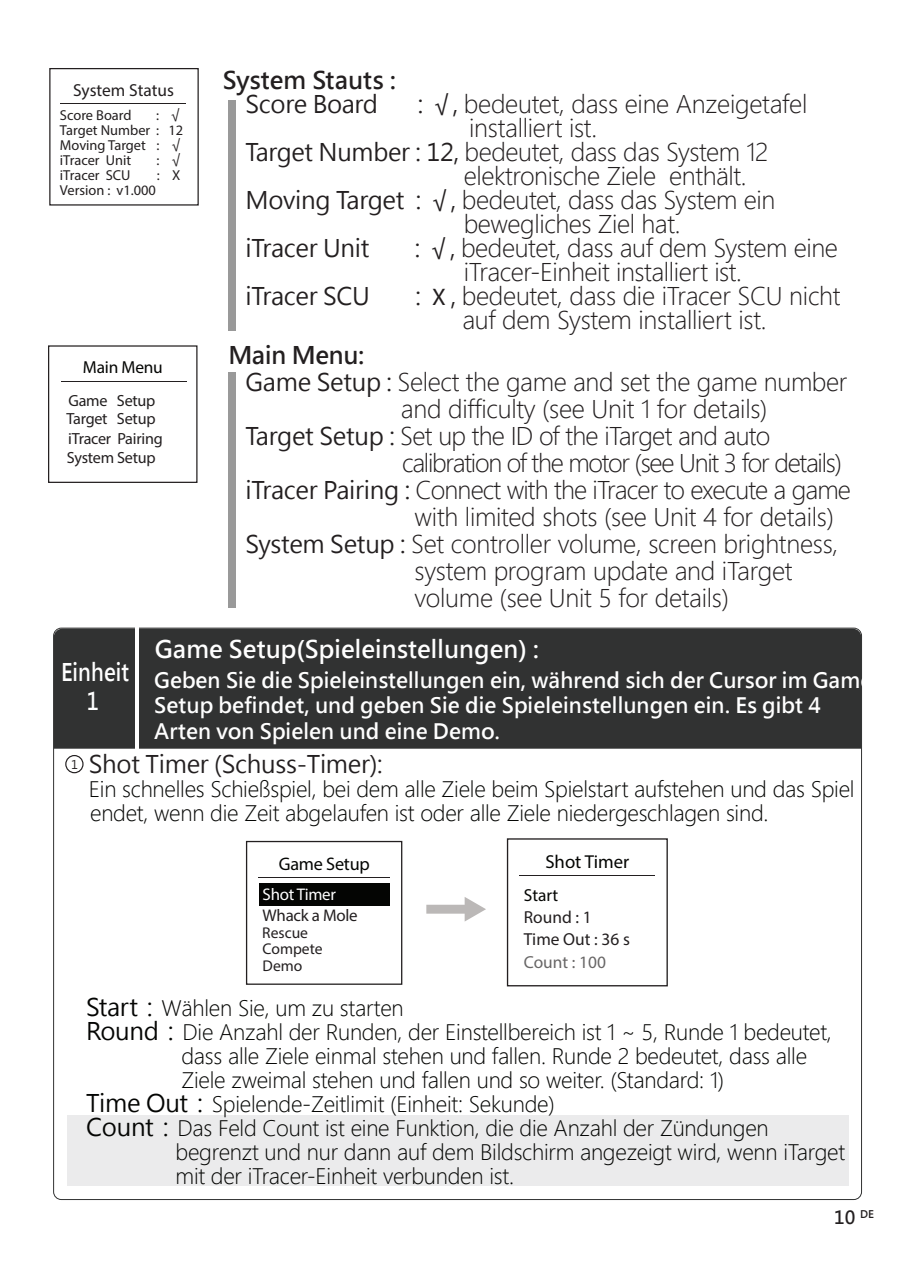
<style>
.page{position:relative;width:910px;height:1268px;background:#fff}
.page>*{position:absolute;margin:0;border:0;box-sizing:border-box;transform-origin:0 0}
.t1{font:300 24px/24px "Microsoft Jheng Hei";letter-spacing:-.015em;color:#231f20}
.t2{font:24px "Microsoft Jheng Hei";letter-spacing:-.01em;color:#231f20}
.t3{font:300 24px "Microsoft Jheng Hei";letter-spacing:-.035em;color:#231f20}
.t4{font:300 24px "Microsoft Jheng Hei";letter-spacing:-.05em;color:#231f20}
.t5{font:700 24px "Microsoft Jheng Hei";color:#fff}
.t6{font:700 24px "Microsoft Jheng Hei";letter-spacing:-.01em;color:#231f20}
.t7{font:700 24px/28.8px "Microsoft Jheng Hei";color:#fff;text-align:center;scale:.86 1}
.t8{font:300 21px/24px "Microsoft Jheng Hei";letter-spacing:-.01em;color:#040503}
.t9{font:700 21px/25.2px "Microsoft Jheng Hei";color:#fff}
.t10{font:18.6px "Myriad Pro";color:#040503}
.t11{font:18.3px "Myriad Pro";letter-spacing:-.015em;color:#040503}
.t12{font:700 18px "Microsoft Jheng Hei";color:#231f20}
.t13{font:17.4px "Myriad Pro";color:#231f20}
.t14{font:17.4px "Myriad Pro";letter-spacing:-.01em;color:#040503}
.t15{font:17.4px "Myriad Pro";color:#686666}
.t16{font:16.8px "Myriad Pro";letter-spacing:-.015em;color:#231f20}
.t17{font:16.8px "Myriad Pro";letter-spacing:-.015em;color:#fff}
.t18{font:16.2px/19.5px "Myriad Pro";letter-spacing:-.015em;color:#231f20}
.t19{font:16.2px "Myriad Pro";letter-spacing:-.015em;color:#211e1e}
.t20{font:15.6px/16.8px "Myriad Pro";color:#231f20}
.t21{font:14.4px/29.7px "Myriad Pro";color:#231f20;text-align:right}
.t22{font:12px "Microsoft Jheng Hei";color:#231f20}
.s1{font-weight:400}
.s2{font-family:"Myriad Pro";font-weight:400}
.s3{font-weight:400;font-size:24px}
</style>
<div class="page">
<div style="left:65px;top:754px;width:19px;height:19px;border:1px solid #231f20;border-radius:50%"></div>
<div style="left:228px;top:100px;width:7px;height:230px;background:#999"></div>
<div style="left:228px;top:372px;width:7px;height:235px;background:#999"></div>
<div style="left:48px;top:345px;width:149px;height:138px;border:1px solid #231f20"></div>
<hr style="left:61px;top:380px;width:126px;height:1px;background:#231f20">
<hr style="left:60px;top:103px;width:126px;height:1px;background:#231f20">
<div style="left:49px;top:68px;width:150px;height:137px;border:1px solid #231f20"></div>
<div style="left:68px;top:1114px;width:781px;height:71px;background:#ebebec"></div>
<div style="left:54px;top:628px;width:807px;height:120px;background:#313232"></div>
<hr style="left:136px;top:623px;width:3px;height:126px;background:#fff">
<svg style="left:426px;top:897px;width:60px;height:24px"></svg>
<div style="left:259px;top:883px;width:131px;height:22px;background:#040503"></div>
<hr style="left:258px;top:876px;width:132px;height:1px;background:#231f20">
<div style="left:246px;top:840px;width:156px;height:144px;border:1px solid #231f20"></div>
<div style="left:507px;top:838px;width:161px;height:148px;border:1px solid #231f20"></div>
<hr style="left:520px;top:875px;width:135px;height:1px;background:#231f20">
<p class="t13" style="left:73px;top:79px;width:102px">System Status</p>
<p class="t21" style="left:60px;top:100px;width:73px">Score Board</p>
<p class="t21" style="left:60px;top:100px;width:121px">: √<br>Moving Target : √</p>
<p class="t21" style="left:60px;top:145px;width:73px">iTracer Unit</p>
<p class="t21" style="left:157px;top:145px;width:25px">: √</p>
<p class="t21" style="left:60px;top:115px;width:125px">Target Number : 12</p>
<p class="t21" style="left:60px;top:160px;width:72px">iTracer SCU</p>
<p class="t21" style="left:157px;top:160px;width:25px">: X</p>
<p class="t21" style="left:60px;top:174px;width:98px">Version : v1.000</p>
<p class="t14" style="left:83px;top:356px;width:81px">Main Menu</p>
<p class="t18" style="left:66px;top:408px;width:98px">Target Setup iTracer Pairing<br>System Setup</p>
<p class="t19" style="left:68px;top:390px;width:89px">Game Setup</p>
<p class="t6" style="left:223px;top:65px;width:174px">System Stauts :</p>
<p class="t2" style="left:245px;top:89px;width:134px">Score Board</p>
<p class="t1" style="left:418px;top:92px;width:391px"><span class="s1">:</span> <span class="s2">√</span> <span class="s1">,</span> bedeutet, dass eine Anzeigetafel</p>
<p class="t1" style="left:469px;top:116px;width:130px">installiert ist.</p>
<p class="t1" style="left:245px;top:140px;width:525px"><span class="s1">Target Number : 12,</span> bedeutet, dass das System 12</p>
<p class="t1" style="left:464px;top:164px;width:284px">elektronische Ziele enthält.</p>
<p class="t1" style="left:245px;top:188px;width:531px"><span class="s1">Moving Target :</span> <span class="s2">√</span> <span class="s1">,</span> bedeutet, dass das System ein</p>
<p class="t1" style="left:464px;top:212px;width:218px">bewegliches Ziel hat.</p>
<p class="t2" style="left:245px;top:233px;width:126px">iTracer Unit</p>
<p class="t1" style="left:464px;top:236px;width:376px;text-indent:-49px"><span class="s1">:</span> <span class="s2">√</span> <span class="s1">,</span> bedeutet, dass auf dem System eine iTracer-Einheit installiert ist.</p>
<p class="t2" style="left:245px;top:281px;width:126px">iTracer SCU</p>
<p class="t1" style="left:462px;top:284px;width:380px;text-indent:-47px"><span class="s1">:</span> <span class="s2">X</span> <span class="s1">,</span> bedeutet, dass die iTracer SCU nicht auf dem System installiert ist.</p>
<p class="t6" style="left:228px;top:340px;width:137px">Main Menu:</p>
<p class="t1" style="left:245px;top:370px;width:603px"><span class="s1">Game Setup :</span> Select the game and set the game number</p>
<p class="t1" style="left:401px;top:397px;width:368px">and difficulty (see Unit 1 for details)</p>
<p class="t1" style="left:245px;top:424px;width:526px"><span class="s1">Target Setup :</span> Set up the ID of the iTarget and auto</p>
<p class="t4" style="left:402px;top:448px;width:441px">calibration of the motor (see Unit 3 for details)</p>
<p class="t3" style="left:245px;top:475px;width:607px"><span class="s1">iTracer Pairing :</span> Connect with the iTracer to execute a game</p>
<p class="t1" style="left:415px;top:505px;width:421px">with limited shots (see Unit 4 for details)</p>
<p class="t1" style="left:245px;top:532px;width:594px"><span class="s1">System Setup :</span> Set controller volume, screen brightness,</p>
<p class="t1" style="left:415px;top:559px;width:379px">system program update and iTarget</p>
<p class="t1" style="left:415px;top:586px;width:316px">volume (see Unit 5 for details)</p>
<p class="t7" style="left:61px;top:658px;width:81px">Einheit<br>1</p>
<p class="t5" style="left:155px;top:633px;width:385px">Game Setup(Spieleinstellungen) :</p>
<p class="t9" style="left:154px;top:667px;width:720px">Geben Sie die Spieleinstellungen ein, während sich der Cursor im Game<br>Setup befindet, und geben Sie die Spieleinstellungen ein. Es gibt 4<br>Arten von Spielen und eine Demo.</p>
<p class="t22" style="left:71px;top:756px;width:8px">1</p>
<p class="t2" style="left:89px;top:748px;width:295px">Shot Timer (Schuss-Timer):</p>
<p class="t8" style="left:89px;top:776px;width:767px">Ein schnelles Schießspiel, bei dem alle Ziele beim Spielstart aufstehen und das Spiel endet, wenn die Zeit abgelaufen ist oder alle Ziele niedergeschlagen sind.</p>
<p class="t11" style="left:279px;top:852px;width:92px">Game Setup</p>
<p class="t16" style="left:263px;top:905px;width:97px">Whack a Mole</p>
<p class="t20" style="left:262px;top:923px;width:62px">Rescue<br>Compete<br>Demo</p>
<p class="t17" style="left:263px;top:884px;width:75px">Shot Timer</p>
<p class="t10" style="left:545px;top:849px;width:85px">Shot Timer</p>
<p class="t14" style="left:524px;top:884px;width:36px">Start</p>
<p class="t13" style="left:524px;top:906px;width:69px">Round : 1</p>
<p class="t13" style="left:524px;top:928px;width:108px">Time Out : 36 s</p>
<p class="t15" style="left:524px;top:950px;width:84px">Count : 100</p>
<p class="t8" style="left:86px;top:995px;width:319px"><span class="s3">Start：</span>Wählen Sie, um zu starten</p>
<p class="t8" style="left:86px;top:1019px;width:747px"><span class="s3">Round：</span>Die Anzahl der Runden, der Einstellbereich ist 1 ~ 5, Runde 1 bedeutet,</p>
<p class="t8" style="left:182px;top:1043px;width:627px">dass alle Ziele einmal stehen und fallen. Runde 2 bedeutet, dass alle</p>
<p class="t8" style="left:182px;top:1067px;width:544px">Ziele zweimal stehen und fallen und so weiter. (Standard: 1)</p>
<p class="t8" style="left:86px;top:1091px;width:470px"><span class="s3">Time Out：</span>Spielende-Zeitlimit (Einheit: Sekunde)</p>
<p class="t8" style="left:86px;top:1115px;width:684px"><span class="s3">Count：</span>Das Feld Count ist eine Funktion, die die Anzahl der Zündungen</p>
<p class="t8" style="left:176px;top:1139px;width:671px">begrenzt und nur dann auf dem Bildschirm angezeigt wird, wenn iTarget</p>
<p class="t8" style="left:176px;top:1163px;width:340px">mit der iTracer-Einheit verbunden ist.</p>
<p class="t12" style="left:834px;top:1205px;width:41px">10 <sup>DE</sup></p>
</div>
